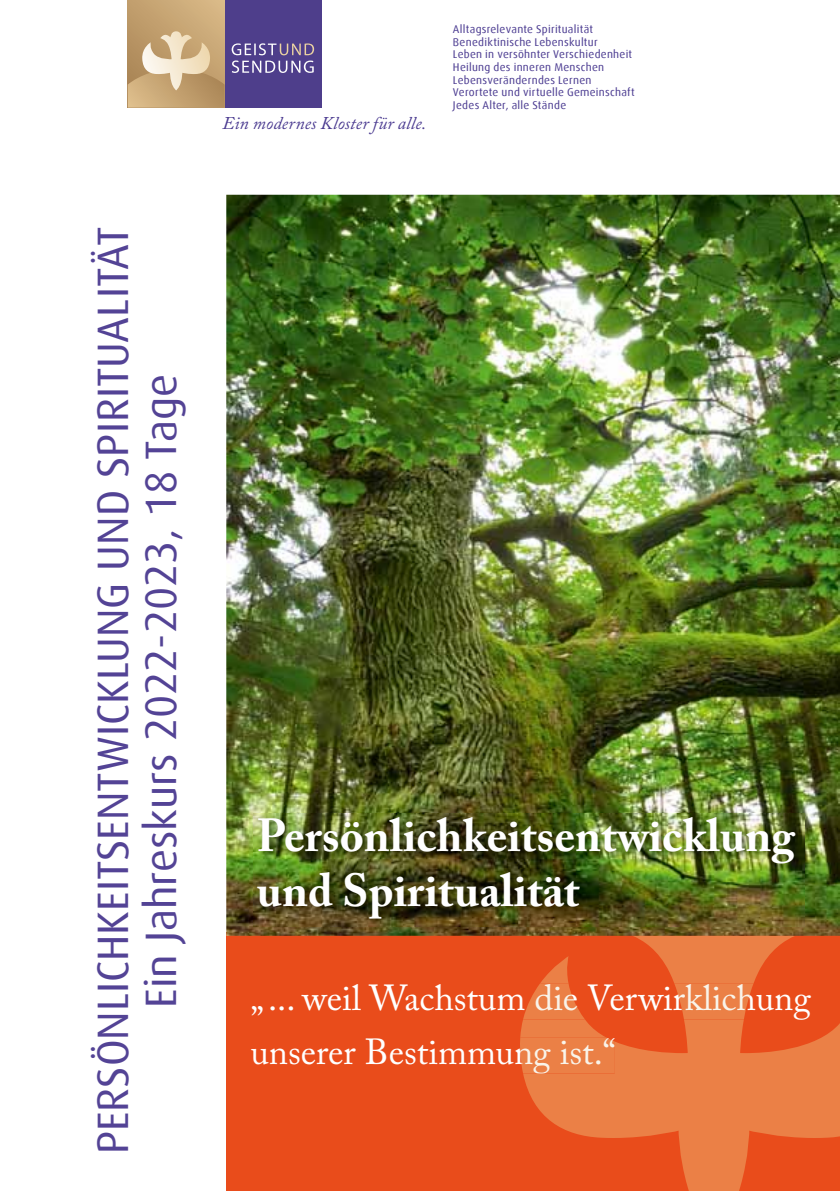
<style>
.page{position:relative;width:840px;height:1191px;background:#fff}
.page>*{position:absolute;margin:0;border:0;box-sizing:border-box;transform-origin:0 0}
.t1{font:700 46px/55.2px "Adobe Caslon Pro";color:#fff}
.t2{font:44px/48px "Dax";color:#534395;text-align:center}
.t3{font:36px/54px "Adobe Caslon Pro";color:#fff}
.t4{font:italic 17.8px "Adobe Caslon Pro";letter-spacing:.005em;color:#4a3a90}
.t5{font:11.2px/12.6px "Dax";letter-spacing:.025em;color:#4a3a90}
</style>
<div class="page">
<div style="left:128px;top:0;width:96px;height:108px;background:linear-gradient(to right,#bd9968,#d6b684)"></div>
<svg style="left:128px;top:31px;width:96px;height:77px;background:#cdb085"></svg>
<div style="left:224px;top:0;width:97px;height:108px;background:#4e3e8b"></div>
<svg style="left:231px;top:43px;width:83px;height:30px"></svg>
<div style="left:226px;top:933px;width:613px;height:258px;background:#e94c1b"></div>
<svg style="left:520px;top:935px;width:319px;height:256px;fill:#eb8046"></svg>
<svg style="left:523px;top:983px;width:230px;height:36px"></svg>
<div style="left:520px;top:1037px;width:94px;height:36px;background:#eb8046"></div>
<img style="left:226px;top:195px;width:613px;height:740px">
<img style="left:253px;top:813px;width:550px;height:113px">
<h3 class="t4" style="left:222px;top:112px;width:205px">Ein modernes Kloster für alle.</h3>
<p class="t5" style="left:452px;top:23px;width:183px">Alltagsrelevante Spiritualität<br>Benediktinische Lebenskultur<br>Leben in versöhnter Verschiedenheit<br>Heilung des inneren Menschen<br>Lebensveränderndes Lernen<br>Verortete und virtuelle Gemeinschaft<br>Jedes Alter, alle Stände</p>
<h2 class="t2" style="left:89px;top:1154px;width:929px;rotate:-90deg">PERSÖNLICHKEITSENTWICKLUNG UND SPIRITUALITÄT<br>Ein Jahreskurs 2022-2023, 18 Tage</h2>
<h1 class="t1" style="left:257px;top:807px;width:539px">Persönlichkeitsentwicklung und Spiritualität</h1>
<h3 class="t3" style="left:250px;top:970px;width:561px">„ ... weil Wachstum die Verwirklichung unserer Bestimmung ist.“</h3>
</div>
